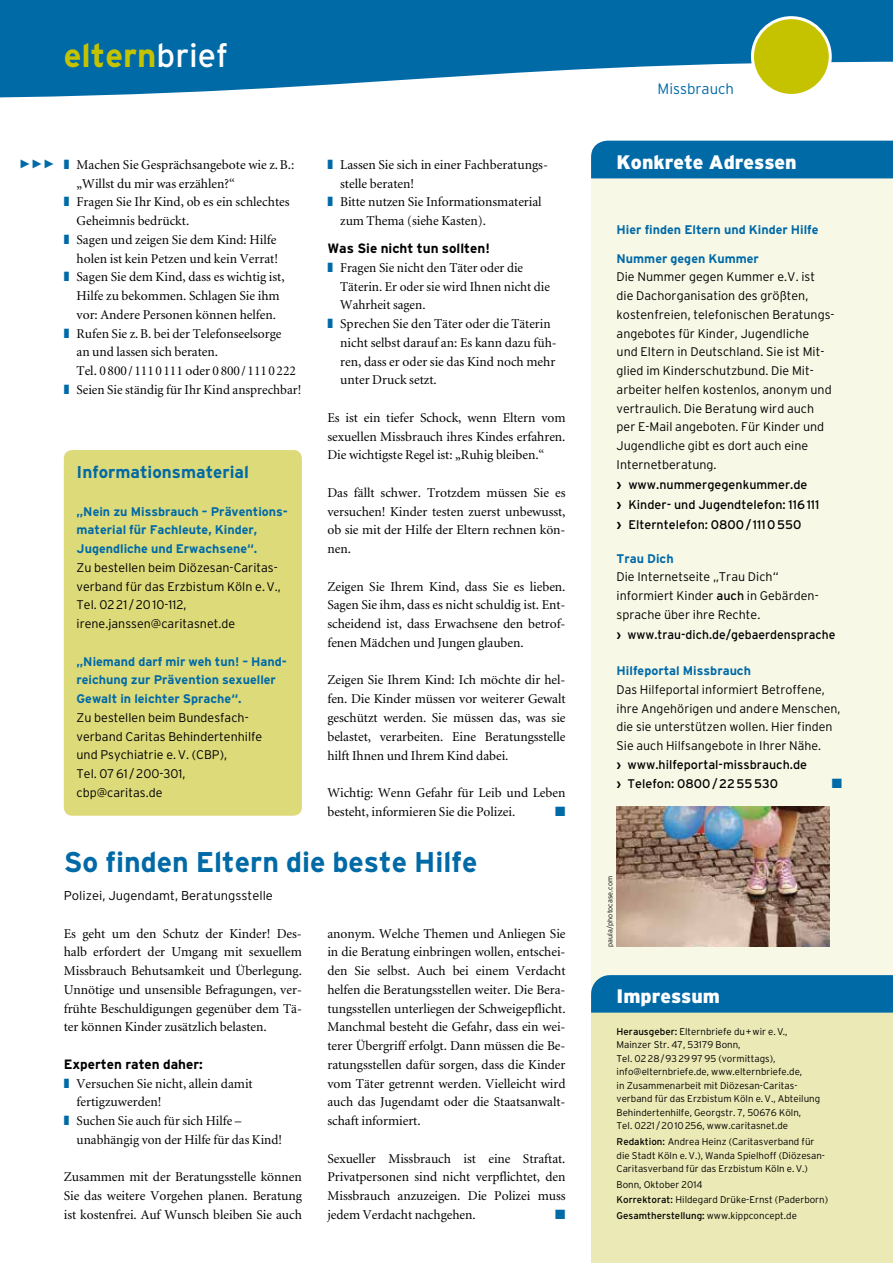
<style>
.page{position:relative;width:893px;height:1263px;background:#fff}
.page>*{position:absolute;margin:0;border:0;box-sizing:border-box;transform-origin:0 0}
.t1{font:700 33px "Interstate";color:#c5c300}
.t2{font:700 28.5px "Interstate";color:#006aa7}
.t3{font:900 19.5px "Interstate";color:#fff}
.t4{font:700 17.1px "Interstate";color:#006aa7}
.t5{font:300 15px "Interstate";color:#006aa7}
.t6{font:13.5px/18.8px "Minion";color:#000;text-align:justify}
.t7{font:700 13.5px "Interstate";color:#000}
.t8{font:13.5px "Zapf Dingbats ITC";color:#006aa7}
.t9{font:300 12.75px "Interstate";color:#000}
.t10{font:300 12.6px/18.8px "Interstate";color:#000}
.t11{font:700 12.6px/18.8px "Interstate";color:#006aa7}
.t12{font:12.6px/20.1px "Interstate";color:#000}
.t13{font:300 9.75px/13.5px "Interstate";color:#000}
.t14{font:300 7.2px "Interstate";letter-spacing:.01em;color:#000}
.s1{font-weight:400;color:#fff}
.s2{color:#006aa7}
.s3{font-weight:700;font-size:13.5px}
.s4{font-weight:400}
.s5{font-weight:700}
</style>
<div class="page">
<div style="left:591px;top:160px;width:302px;height:918px;background:#f8f8e7"></div>
<div style="left:591px;top:1006px;width:302px;height:257px;background:#ebe9b5"></div>
<svg style="left:0;top:0;width:893px;height:98px;fill:#006aa7"></svg>
<div style="left:752px;top:18px;width:78px;height:77px;background:#c5c300;border-radius:50%"></div>
<div style="left:751px;top:16px;width:81px;height:81px;border:3px solid #fff;border-radius:50%"></div>
<div style="left:591px;top:975px;width:302px;height:38px;background:#006aa7"></div>
<div style="left:591px;top:141px;width:302px;height:37px;background:#006aa7"></div>
<div style="left:64px;top:450px;width:238px;height:366px;background:#ddda7a;border-radius:9px"></div>
<img style="left:617px;top:806px;width:212px;height:141px">
<h1 class="t1" style="left:64px;top:37px;width:166px">eltern<span class="s1">brief</span></h1>
<p class="t6" style="left:77px;top:156px;width:226px;text-align:left;text-indent:-57px"><span class="s2">✓✓✓</span> Machen Sie Gesprächsangebote wie z.B.: „Willst du mir was erzählen?“<br>Fragen Sie Ihr Kind, ob es ein schlechtes Geheimnis bedrückt.<br>Sagen und zeigen Sie dem Kind: Hilfe holen ist kein Petzen und kein Verrat!<br>Sagen Sie dem Kind, dass es wichtig ist, Hilfe zu bekommen. Schlagen Sie ihm vor: Andere Personen können helfen.<br>Rufen Sie z.B. bei der Telefonseelsorge<br>an und lassen sich beraten.<br>Tel. 0800/1110111 oder 0800/1110222<br>Seien Sie ständig für Ihr Kind ansprechbar!</p>
<p class="t4" style="left:77px;top:463px;width:174px">Informationsmaterial</p>
<p class="t11" style="left:77px;top:502px;width:213px">„Nein zu Missbrauch – Präventions&shy;material für Fachleute, Kinder,<br>Jugendliche und Erwachsene“.</p>
<p class="t10" style="left:77px;top:558px;width:206px">Zu bestellen beim Diözesan-Caritas&shy;verband für das Erzbistum Köln e.V.,<br>Tel. 0221 /2010-112, irene.janssen@caritasnet.de</p>
<p class="t11" style="left:77px;top:652px;width:212px">„Niemand darf mir weh tun! – Hand&shy;reichung zur Prävention sexueller<br>Gewalt in leichter Sprache“.</p>
<p class="t10" style="left:77px;top:708px;width:187px">Zu bestellen beim Bundesfach&shy;verband Caritas Behindertenhilfe und Psychiatrie e.V. (CBP),<br>Tel. 0761 /200-301, cbp@caritas.de</p>
<p class="t6" style="left:340px;top:156px;width:209px;text-align:left">Lassen Sie sich in einer Fachberatungs&shy;stelle beraten!<br>Bitte nutzen Sie Informationsmaterial zum Thema (siehe Kasten).</p>
<p class="t7" style="left:327px;top:241px;width:164px">Was Sie nicht tun sollten!</p>
<p class="t6" style="left:340px;top:259px;width:218px;text-align:left">Fragen Sie nicht den Täter oder die<br>Täterin. Er oder sie wird Ihnen nicht die<br>Wahrheit sagen.<br>Sprechen Sie den Täter oder die Täterin nicht selbst darauf an: Es kann dazu füh&shy;ren, dass er oder sie das Kind noch mehr unter Druck setzt.</p>
<p class="t6" style="left:327px;top:409px;width:240px">Es ist ein tiefer Schock, wenn Eltern vom sexuellen Missbrauch ihres Kindes erfahren.<br>Die wichtigste Regel ist: „Ruhig bleiben.“</p>
<p class="t6" style="left:327px;top:484px;width:240px">Das fällt schwer. Trotzdem müssen Sie es versuchen! Kinder testen zuerst unbewusst, ob sie mit der Hilfe der Eltern rechnen kön&shy;nen.</p>
<p class="t6" style="left:327px;top:577px;width:240px">Zeigen Sie Ihrem Kind, dass Sie es lieben.<br>Sagen Sie ihm, dass es nicht schuldig ist. Ent&shy;scheidend ist, dass Erwachsene den betrof&shy;fenen Mädchen und Jungen glauben.</p>
<p class="t6" style="left:327px;top:671px;width:240px">Zeigen Sie Ihrem Kind: Ich möchte dir hel&shy;fen. Die Kinder müssen vor weiterer Gewalt geschützt werden. Sie müssen das, was sie belastet, verarbeiten. Eine Beratungsstelle hilft Ihnen und Ihrem Kind dabei.</p>
<p class="t6" style="left:327px;top:784px;width:240px">Wichtig: Wenn Gefahr für Leib und Leben besteht, informieren Sie die Polizei.</p>
<p class="t8" style="left:555px;top:805px;width:12px">■</p>
<h2 class="t2" style="left:64px;top:846px;width:415px">So finden Eltern die beste Hilfe</h2>
<p class="t9" style="left:64px;top:888px;width:211px">Polizei, Jugendamt, Beratungsstelle</p>
<p class="t6" style="left:327px;top:924px;width:240px">anonym. Welche Themen und Anliegen Sie in die Beratung einbringen wollen, entschei&shy;den Sie selbst. Auch bei einem Verdacht helfen die Beratungsstellen weiter. Die Bera&shy;tungsstellen unterliegen der Schweigepflicht.<br>Manchmal besteht die Gefahr, dass ein wei&shy;terer Übergriff erfolgt. Dann müssen die Be&shy;ratungsstellen dafür sorgen, dass die Kinder vom Täter getrennt werden. Vielleicht wird auch das Jugendamt oder die Staatsanwalt&shy;schaft informiert.</p>
<p class="t6" style="left:327px;top:1149px;width:240px">Sexueller Missbrauch ist eine Straftat.<br>Privatpersonen sind nicht verpflichtet, den Missbrauch anzuzeigen. Die Polizei muss jedem Verdacht nachgehen.</p>
<p class="t6" style="left:64px;top:924px;width:240px">Es geht um den Schutz der Kinder! Des&shy;halb erfordert der Umgang mit sexuellem Missbrauch Behutsamkeit und Überlegung.<br>Unnötige und unsensible Befragungen, ver&shy;frühte Beschuldigungen gegenüber dem Tä&shy;ter können Kinder zusätzlich belasten.</p>
<p class="t7" style="left:64px;top:1056px;width:141px">Experten raten daher:</p>
<p class="t6" style="left:77px;top:1074px;width:207px;text-align:left">Versuchen Sie nicht, allein damit fertigzuwerden!<br>Suchen Sie auch für sich Hilfe – unabhängig von der Hilfe für das Kind!</p>
<p class="t6" style="left:64px;top:1168px;width:240px">Zusammen mit der Beratungsstelle können Sie das weitere Vorgehen planen. Beratung ist kostenfrei. Auf Wunsch bleiben Sie auch</p>
<p class="t8" style="left:555px;top:1208px;width:12px">■</p>
<p class="t5" style="left:657px;top:80px;width:78px">Missbrauch</p>
<h3 class="t3" style="left:617px;top:151px;width:182px">Konkrete Adressen</h3>
<p class="t11" style="left:617px;top:220px;width:204px">Hier finden Eltern und Kinder Hilfe</p>
<p class="t11" style="left:617px;top:249px;width:144px">Nummer gegen Kummer</p>
<p class="t10" style="left:617px;top:267px;width:219px">Die Nummer gegen Kummer e.V. ist die Dachorganisation des größten, kostenfreien, telefonischen Beratungs&shy;angebotes für Kinder, Jugendliche<br>und Eltern in Deutschland. Sie ist Mit&shy;glied im Kinderschutzbund. Die Mit&shy;arbeiter helfen kostenlos, anonym und vertraulich. Die Beratung wird auch per E-Mail angeboten. Für Kinder und Jugendliche gibt es dort auch eine Internetberatung.</p>
<p class="t12" style="left:617px;top:474px;width:204px"><span class="s3">›</span> www.nummergegenkummer.de<br><span class="s3">›</span> Kinder- und Jugendtelefon: 116111 <span class="s3">›</span> Elterntelefon: 0800/ 1110550</p>
<p class="t11" style="left:617px;top:549px;width:59px">Trau Dich</p>
<p class="t10" style="left:617px;top:567px;width:204px">Die Internetseite „Trau Dich“ informiert Kinder <span class="s4">auch</span> in Gebärden&shy;sprache über ihre Rechte.</p>
<p class="t12" style="left:617px;top:624px;width:220px"><span class="s5">›</span> www.trau-dich.de/gebaerdensprache</p>
<p class="t11" style="left:617px;top:661px;width:136px">Hilfeportal Missbrauch</p>
<p class="t10" style="left:617px;top:680px;width:226px">Das Hilfeportal informiert Betroffene, ihre Angehörigen und andere Menschen, die sie unterstützen wollen. Hier finden Sie auch Hilfsangebote in Ihrer Nähe.<br><span class="s5">›</span> <span class="s4">www.hilfeportal-missbrauch.de<br></span><span class="s5">›</span> <span class="s4">Telefon: 0800/2255530</span></p>
<p class="t8" style="left:832px;top:777px;width:12px">■</p>
<p class="t14" style="left:606px;top:947px;width:73px;rotate:-90deg">paula/photocase.com</p>
<h3 class="t3" style="left:617px;top:985px;width:105px">Impressum</h3>
<p class="t13" style="left:617px;top:1024px;width:205px"><span class="s4">Herausgeber:</span> Elternbriefe du+wir e.V., Mainzer Str. 47, 53179 Bonn,<br>Tel. 02 28/93 29 97 95 (vormittags), info@elternbriefe.de, www.elternbriefe.de,<br>in Zusammenarbeit mit Diözesan-Caritas&shy;verband für das Erzbistum Köln e.V., Abteilung Behindertenhilfe, Georgstr. 7, 50676 Köln,<br>Tel. 0221 /2010256, www.caritasnet.de</p>
<p class="t13" style="left:617px;top:1135px;width:210px"><span class="s4">Redaktion:</span> Andrea Heinz (Caritasverband für die Stadt Köln e.V.), Wanda Spielhoff (Diözesan-<br>Caritasverband für das Erzbistum Köln e.V.)</p>
<p class="t13" style="left:617px;top:1176px;width:213px;line-height:15.6px">Bonn, Oktober 2014<br><span class="s4">Korrektorat:</span> Hildegard Drüke-Ernst (Paderborn)<br><span class="s4">Gesamtherstellung:</span> www.kippconcept.de</p>
</div>
